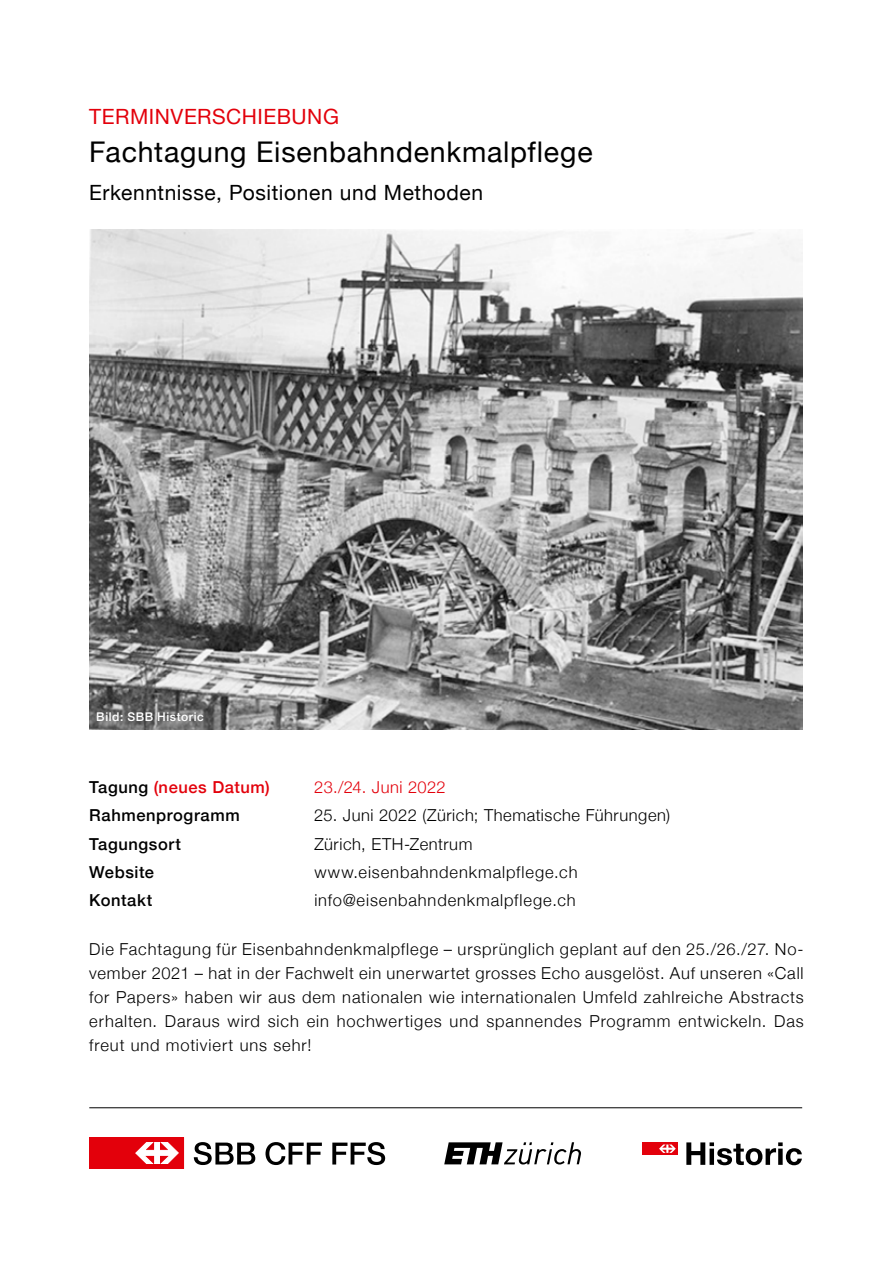
<style>
.page{position:relative;width:893px;height:1263px;background:#fff}
.page>*{position:absolute;margin:0;border:0;box-sizing:border-box;transform-origin:0 0}
.t1{font:28.5px "Helvetica Neue";letter-spacing:.025em;color:#000}
.t2{font:21px "Helvetica Neue";letter-spacing:.025em;color:#000}
.t3{font:21px "Helvetica Neue";letter-spacing:.025em;color:#e3000b}
.t4{font:300 16.5px/24px "Helvetica Neue";letter-spacing:.05em;color:#000;text-align:justify}
.t5{font:500 16.5px "Helvetica Neue";letter-spacing:.035em;color:#000}
.t6{font:500 16.5px "Helvetica Neue";letter-spacing:.035em;color:#e3000b}
.t7{font:300 16.5px "Helvetica Neue";letter-spacing:.025em;color:#e3000b}
.t8{font:500 12px "Helvetica Neue";letter-spacing:.045em;color:#fff}
.s1{color:#000}
</style>
<div class="page">
<img style="left:89px;top:230px;width:713px;height:499px">
<div style="left:89px;top:1137px;width:95px;height:32px;background:#e3000b"></div>
<svg style="left:194px;top:1142px;width:61px;height:23px"></svg>
<svg style="left:265px;top:1142px;width:57px;height:23px"></svg>
<svg style="left:332px;top:1142px;width:53px;height:23px"></svg>
<svg style="left:136px;top:1142px;width:42px;height:21px"></svg>
<div style="left:642px;top:1142px;width:36px;height:13px;background:#e3000b"></div>
<svg style="left:659px;top:1144px;width:17px;height:9px"></svg>
<svg style="left:686px;top:1142px;width:116px;height:23px"></svg>
<svg style="left:444px;top:1142px;width:137px;height:22px"></svg>
<hr style="left:89px;top:1107px;width:713px;height:1px;background:#000">
<p class="t3" style="left:89px;top:101px;width:251px">TERMINVERSCHIEBUNG</p>
<h1 class="t1" style="left:89px;top:132px;width:505px">Fachtagung Eisenbahndenkmalpflege</h1>
<p class="t2" style="left:89px;top:178px;width:395px">Erkenntnisse, Positionen und Methoden</p>
<p class="t8" style="left:96px;top:707px;width:109px">Bild: SBB Historic</p>
<p class="t6" style="left:89px;top:774px;width:182px"><span class="s1">Tagung</span> (neues Datum)</p>
<p class="t7" style="left:314px;top:774px;width:133px">23./24. Juni 2022</p>
<p class="t5" style="left:89px;top:802px;width:152px">Rahmenprogramm</p>
<p class="t4" style="left:314px;top:802px;width:357px">25. Juni 2022 (Zürich; Thematische Führungen)</p>
<p class="t5" style="left:89px;top:830px;width:93px">Tagungsort</p>
<p class="t4" style="left:314px;top:831px;width:160px">Zürich, ETH-Zentrum</p>
<p class="t5" style="left:89px;top:859px;width:66px">Website</p>
<p class="t4" style="left:314px;top:859px;width:265px">www.eisenbahndenkmalpflege.ch</p>
<p class="t5" style="left:89px;top:887px;width:65px">Kontakt</p>
<p class="t4" style="left:314px;top:887px;width:263px">info@eisenbahndenkmalpflege.ch</p>
<p class="t4" style="left:89px;top:935px;width:716px">Die Fachtagung für Eisenbahndenkmalpflege – ursprünglich geplant auf den 25./26./27. No&shy;vember 2021 – hat in der Fachwelt ein unerwartet grosses Echo ausgelöst. Auf unseren «Call for Papers» haben wir aus dem nationalen wie internationalen Umfeld zahlreiche Abstracts erhalten. Daraus wird sich ein hochwertiges und spannendes Programm entwickeln. Das freut und motiviert uns sehr!</p>
</div>
